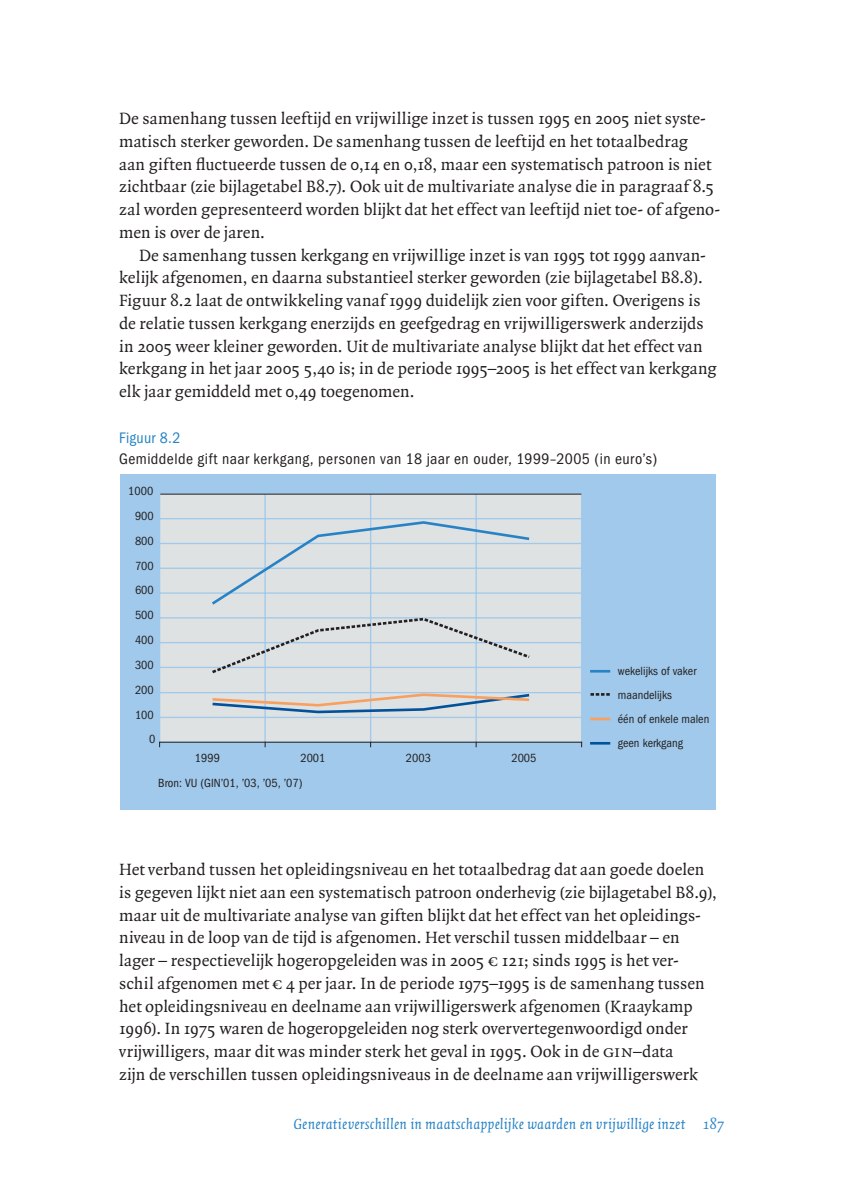
<style>
.page{position:relative;width:844px;height:1191px;background:#fff}
.page>*{position:absolute;margin:0;border:0;box-sizing:border-box;transform-origin:0 0}
.t1{font:17.5px/22.8px "Quadraat";letter-spacing:.005em;color:#231f20}
.t2{font:condensed 15.75px "Franklin Gothic";letter-spacing:.03em;color:#231f20}
.t3{font:italic 15.75px "Quadraat";letter-spacing:.015em;color:#2783c5}
.t4{font:condensed 15.75px "Franklin Gothic";letter-spacing:.015em;color:#2783c5}
.t5{font:condensed 12.25px "Franklin Gothic";color:#231f20}
.s1{font-family:"Quadraat Small Caps"}
</style>
<div class="page">
<div style="left:120px;top:474px;width:595px;height:335px;background:#a0c9eb"></div>
<div style="left:159px;top:494px;width:422px;height:248px;background:#dfe2e3"></div>
<hr style="left:475px;top:493px;width:1px;height:250px;background:#a0c9eb">
<hr style="left:370px;top:493px;width:1px;height:250px;background:#a0c9eb">
<hr style="left:264px;top:493px;width:2px;height:250px;background:#a0c9eb">
<hr style="left:159px;top:493px;width:1px;height:250px;background:#a0c9eb">
<hr style="left:159px;top:518px;width:423px;height:1px;background:#a0c9eb">
<hr style="left:159px;top:543px;width:423px;height:1px;background:#a0c9eb">
<hr style="left:159px;top:567px;width:423px;height:2px;background:#a0c9eb">
<hr style="left:159px;top:592px;width:423px;height:1px;background:#a0c9eb">
<hr style="left:159px;top:617px;width:423px;height:1px;background:#a0c9eb">
<hr style="left:159px;top:642px;width:423px;height:1px;background:#a0c9eb">
<hr style="left:159px;top:667px;width:423px;height:1px;background:#a0c9eb">
<hr style="left:159px;top:692px;width:423px;height:1px;background:#a0c9eb">
<hr style="left:159px;top:717px;width:423px;height:1px;background:#a0c9eb">
<svg style="left:210px;top:693px;width:322px;height:21px"></svg>
<svg style="left:209px;top:616px;width:323px;height:59px"></svg>
<svg style="left:209px;top:520px;width:323px;height:87px"></svg>
<hr style="left:159px;top:741px;width:423px;height:1px;background:#231f20">
<hr style="left:590px;top:742px;width:20px;height:2px;background:#01519b">
<hr style="left:590px;top:717px;width:20px;height:3px;background:#f8a060">
<svg style="left:590px;top:693px;width:19px;height:2px"></svg>
<hr style="left:590px;top:670px;width:20px;height:2px;background:#2783c5">
<hr style="left:160px;top:494px;width:421px;height:1px;background:#231f20">
<p class="t1" style="left:119px;top:108px;width:602px">De samenhang tussen leeftijd en vrijwillige inzet is tussen 1995 en 2005 niet syste&shy;matisch sterker geworden. De samenhang tussen de leeftijd en het totaalbedrag<br>aan giften fluctueerde tussen de 0,14 en 0,18, maar een systematisch patroon is niet zichtbaar (zie bijlagetabel B8.7). Ook uit de multivariate analyse die in paragraaf 8.5 zal worden gepresenteerd worden blijkt dat het effect van leeftijd niet toe- of afgeno&shy;men is over de jaren.</p>
<p class="t1" style="left:119px;top:244px;width:598px;text-indent:20px">De samenhang tussen kerkgang en vrijwillige inzet is van 1995 tot 1999 aanvan&shy;kelijk afgenomen, en daarna substantieel sterker geworden (zie bijlagetabel B8.8).<br>Figuur 8.2 laat de ontwikkeling vanaf 1999 duidelijk zien voor giften. Overigens is de relatie tussen kerkgang enerzijds en geefgedrag en vrijwilligerswerk anderzijds in 2005 weer kleiner geworden. Uit de multivariate analyse blijkt dat het effect van kerkgang in het jaar 2005 5,40 is; in de periode 1995–2005 is het effect van kerkgang elk jaar gemiddeld met 0,49 toegenomen.</p>
<p class="t4" style="left:119px;top:428px;width:63px">Figuur 8.2</p>
<p class="t2" style="left:119px;top:449px;width:539px">Gemiddelde gift naar kerkgang, personen van 18 jaar en ouder, 1999–2005 (in euro’s)</p>
<p class="t2" style="left:119px;top:450px;width:25px">Titel</p>
<p class="t5" style="left:128px;top:484px;width:27px">1000</p>
<p class="t5" style="left:135px;top:509px;width:20px">900</p>
<p class="t5" style="left:135px;top:534px;width:20px">800</p>
<p class="t5" style="left:135px;top:558px;width:20px">700</p>
<p class="t5" style="left:135px;top:583px;width:20px">600</p>
<p class="t5" style="left:135px;top:608px;width:20px">500</p>
<p class="t5" style="left:135px;top:633px;width:20px">400</p>
<p class="t5" style="left:135px;top:658px;width:20px">300</p>
<p class="t5" style="left:135px;top:683px;width:20px">200</p>
<p class="t5" style="left:135px;top:707px;width:20px">100</p>
<p class="t5" style="left:149px;top:732px;width:8px">0</p>
<p class="t5" style="left:195px;top:751px;width:27px">1999</p>
<p class="t5" style="left:300px;top:751px;width:27px">2001</p>
<p class="t5" style="left:406px;top:751px;width:27px">2003</p>
<p class="t5" style="left:511px;top:751px;width:27px">2005</p>
<p class="t5" style="left:158px;top:776px;width:146px">Bron: VU (GIN’01, ’03, ’05, ’07)</p>
<p class="t5" style="left:617px;top:664px;width:80px">wekelijks of vaker</p>
<p class="t5" style="left:617px;top:687px;width:56px">maandelijks</p>
<p class="t5" style="left:617px;top:712px;width:93px">één of enkele malen</p>
<p class="t5" style="left:617px;top:736px;width:67px">geen kerkgang</p>
<p class="t1" style="left:119px;top:858px;width:599px">Het verband tussen het opleidingsniveau en het totaalbedrag dat aan goede doelen is gegeven lijkt niet aan een systematisch patroon onderhevig (zie bijlagetabel B8.9), maar uit de multivariate analyse van giften blijkt dat het effect van het opleidings&shy;niveau in de loop van de tijd is afgenomen. Het verschil tussen middelbaar – en lager – respectievelijk hogeropgeleiden was in 2005 € 121; sinds 1995 is het ver&shy;schil afgenomen met € 4 per jaar. In de periode 1975–1995 is de samenhang tussen het opleidingsniveau en deelname aan vrijwilligerswerk afgenomen (Kraaykamp 1996). In 1975 waren de hogeropgeleiden nog sterk oververtegenwoordigd onder vrijwilligers, maar dit was minder sterk het geval in 1995. Ook in de <span class="s1">gin</span>–data<br>zijn de verschillen tussen opleidingsniveaus in de deelname aan vrijwilligerswerk</p>
<p class="t3" style="left:294px;top:1116px;width:432px">Generatieverschillen in maatschappelijke waarden en vrijwillige inzet 187</p>
</div>
